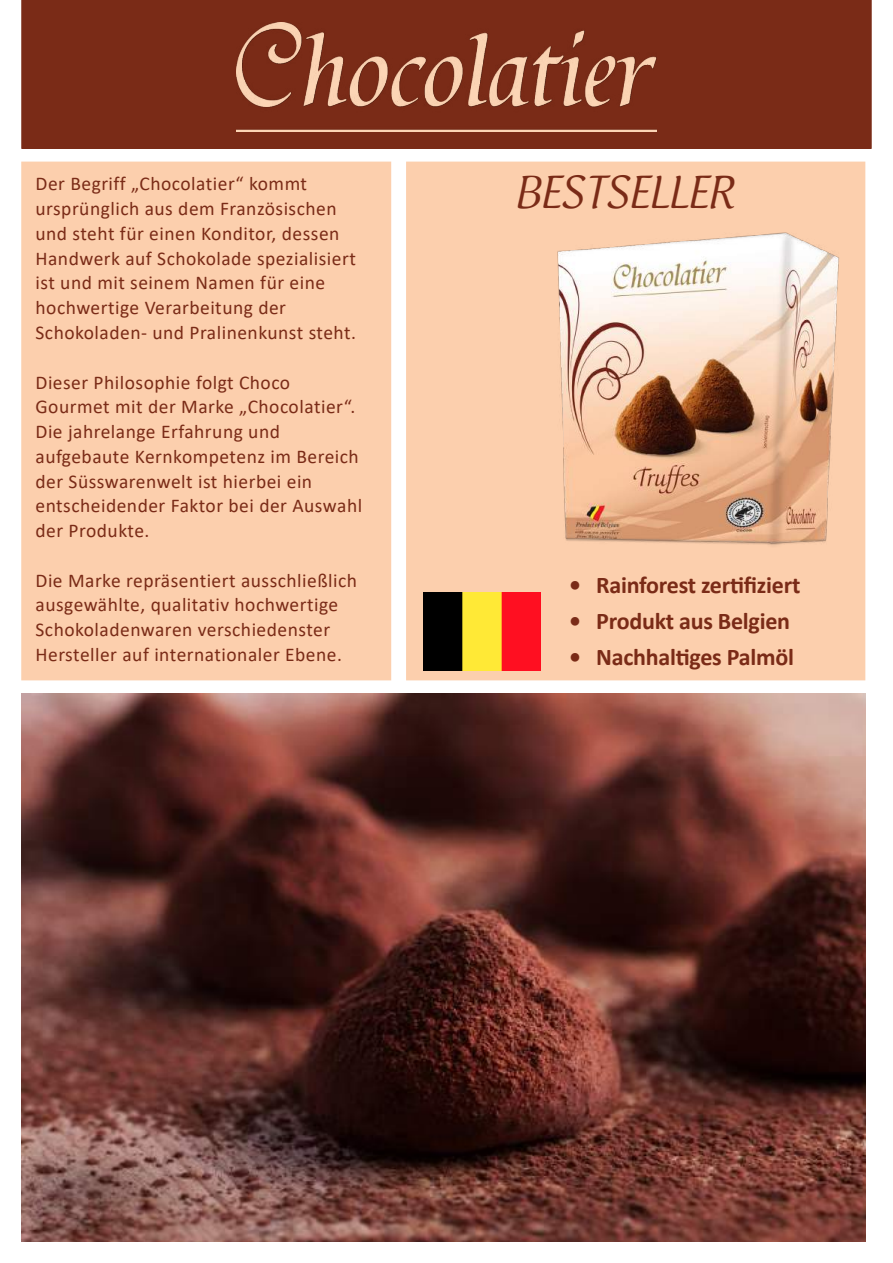
<style>
.page{position:relative;width:893px;height:1263px;background:#fff}
.page>*{position:absolute;margin:0;border:0;box-sizing:border-box;transform-origin:0 0}
.t1{font:45px "Orbi Calligraphic One";color:#7a2b17}
.t2{font:700 24px "Calibri";letter-spacing:-.01em;color:#7a2b17}
.t3{font:19.5px/24.8px "Calibri";letter-spacing:.025em;color:#7a2b17}
</style>
<div class="page">
<div style="left:406px;top:162px;width:459px;height:518px;background:#fccfad"></div>
<svg style="left:21px;top:0;width:851px;height:149px"></svg>
<img style="left:21px;top:693px;width:844px;height:549px">
<div style="left:22px;top:162px;width:368px;height:518px;background:#fccfad"></div>
<div style="left:21px;top:162px;width:370px;height:518px;border:2px solid #fccfad"></div>
<img style="left:557px;top:215px;width:307px;height:351px">
<img style="left:423px;top:592px;width:118px;height:78px">
<p class="t3" style="left:36px;top:171px;width:322px">Der Begriff „Chocolatier“ kommt ursprünglich aus dem Französischen und steht für einen Konditor, dessen Handwerk auf Schokolade spezialisiert ist und mit seinem Namen für eine hochwertige Verarbeitung der Schokoladen- und Pralinenkunst steht.</p>
<p class="t3" style="left:36px;top:369px;width:328px">Dieser Philosophie folgt Choco<br>Gourmet mit der Marke „Chocolatier“.<br>Die jahrelange Erfahrung und aufgebaute Kernkompetenz im Bereich der Süsswarenwelt ist hierbei ein entscheidender Faktor bei der Auswahl der Produkte.</p>
<p class="t3" style="left:36px;top:567px;width:323px">Die Marke repräsentiert ausschließlich ausgewählte, qualitativ hochwertige Schokoladenwaren verschiedenster Hersteller auf internationaler Ebene.</p>
<h1 class="t1" style="left:517px;top:161px;width:220px">BESTSELLER</h1>
<p class="t2" style="left:569px;top:568px;width:233px">• Rainforest zertifiziert</p>
<p class="t2" style="left:569px;top:604px;width:222px">• Produkt aus Belgien</p>
<p class="t2" style="left:569px;top:640px;width:226px">• Nachhaltiges Palmöl</p>
</div>
